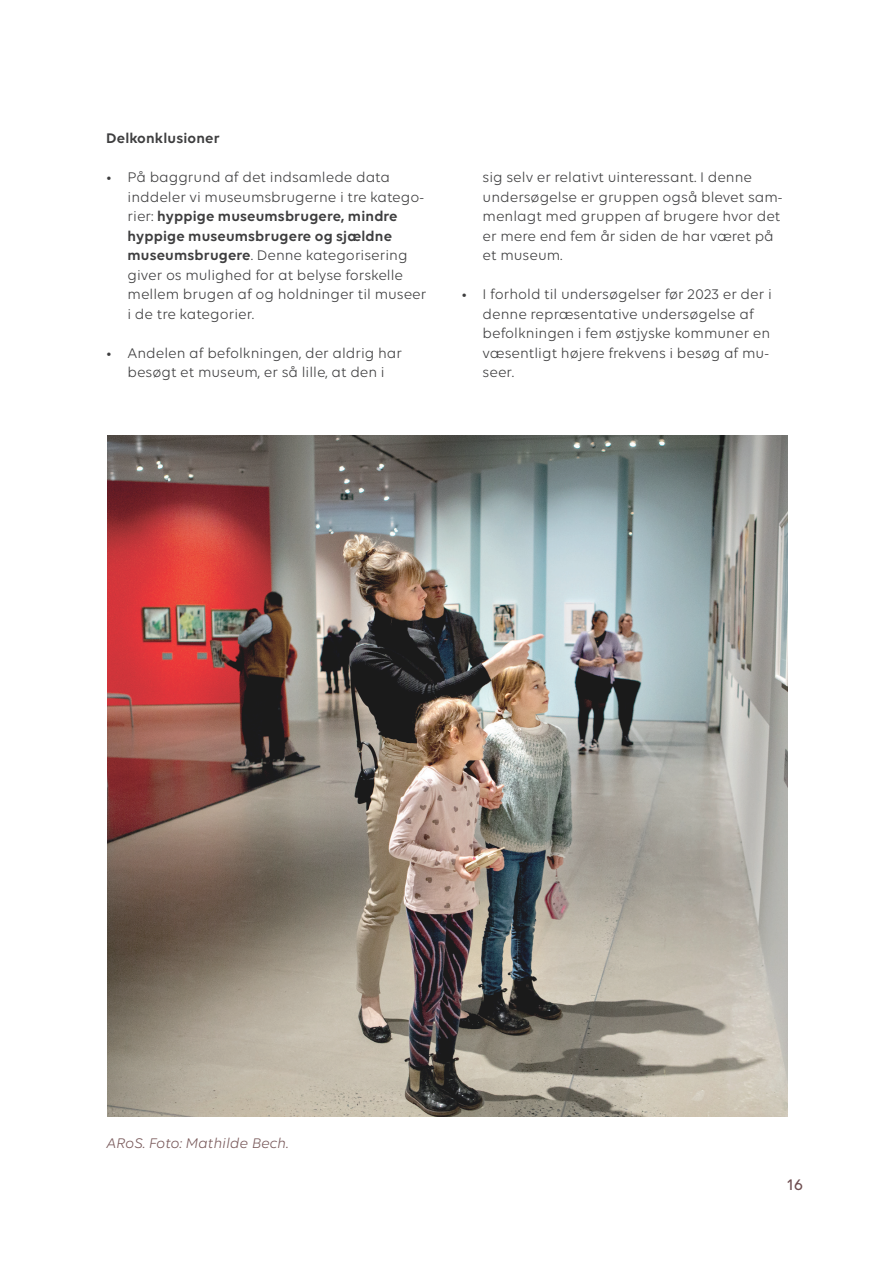
<style>
.page{position:relative;width:893px;height:1263px;background:#fff}
.page>*{position:absolute;margin:0;border:0;box-sizing:border-box;transform-origin:0 0}
.t1{font:500 16.5px "Volte";color:#6f4f51}
.t2{font:15px/19.5px "Volte";color:#3e3e3f}
.t3{font:italic 15px "Volte";color:#7a5b5c}
.t4{font:600 15px "Volte";letter-spacing:.01em;color:#3e3e3f}
.s1{font-weight:600}
</style>
<div class="page">
<img style="left:107px;top:436px;width:680px;height:680px">
<p class="t4" style="left:106px;top:129px;width:115px">Delkonklusioner</p>
<p class="t2" style="left:128px;top:167px;width:300px;text-indent:-21px">• På baggrund af det indsamlede data inddeler vi museumsbrugerne i tre katego&shy;rier: <span class="s1">hyppige museumsbrugere, mindre hyppige museumsbrugere og sjældne museumsbrugere</span>. Denne kategorisering giver os mulighed for at belyse forskelle mellem brugen af og holdninger til museer i de tre kategorier.</p>
<p class="t2" style="left:106px;top:343px;width:297px;text-align:center">• Andelen af befolkningen, der aldrig har besøgt et museum, er så lille, at den i</p>
<p class="t2" style="left:483px;top:167px;width:301px">sig selv er relativt uinteressant. I denne undersøgelse er gruppen også blevet sam&shy;menlagt med gruppen af brugere hvor det er mere end fem år siden de har været på et museum.</p>
<p class="t2" style="left:483px;top:284px;width:291px;text-indent:-21px">• I forhold til undersøgelser før 2023 er der i denne repræsentative undersøgelse af befolkningen i fem østjyske kommuner en væsentligt højere frekvens i besøg af mu&shy;seer.</p>
<p class="t3" style="left:106px;top:1134px;width:184px">ARoS. Foto: Mathilde Bech.</p>
<p class="t1" style="left:787px;top:1175px;width:18px">16</p>
</div>
